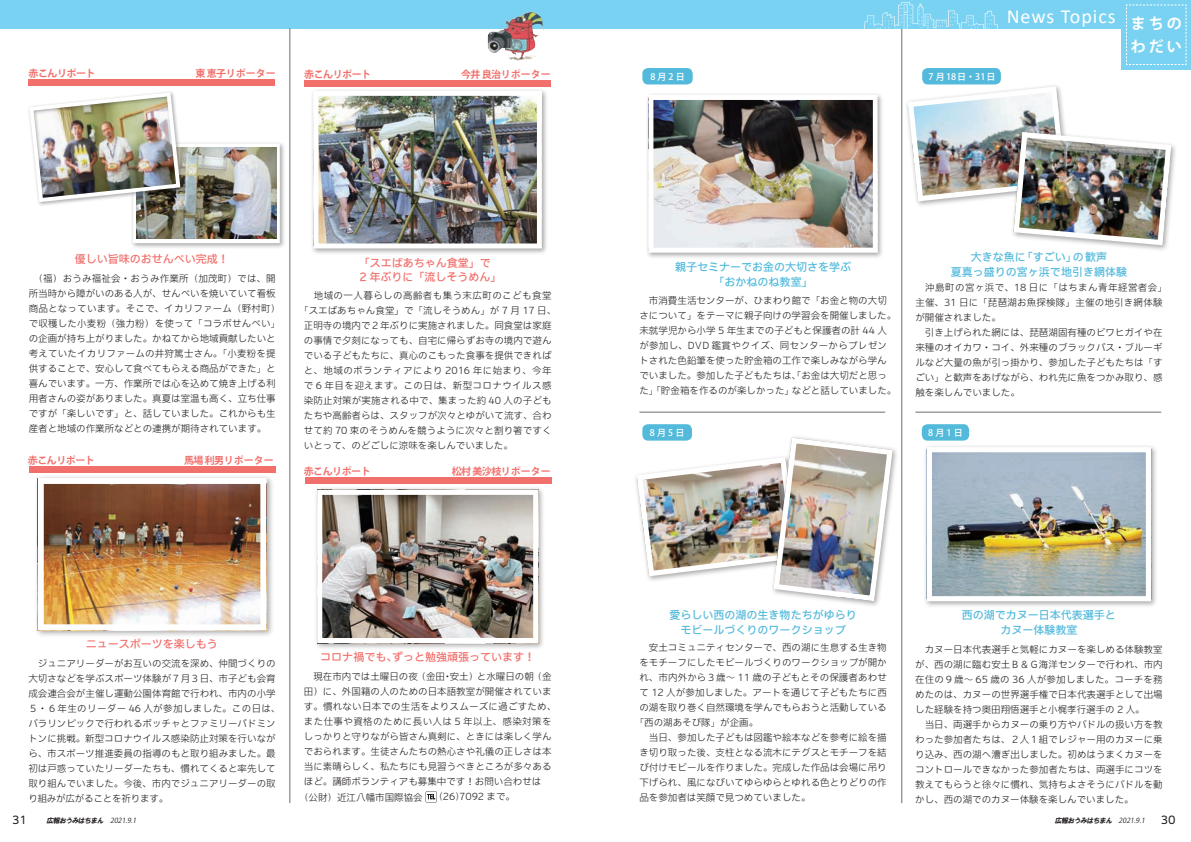
<style>
.page{position:relative;width:1191px;height:842px;background:#fff}
.page>*{position:absolute;margin:0;border:0;box-sizing:border-box;transform-origin:0 0}
.t1{font:20px "Calibri";letter-spacing:.05em;color:#fff}
.t2{font:700 15px "Koz Go Pr 6 N";letter-spacing:.2em;color:#fff}
.t3{font:500 11px/15px "Iwa UCDA Goth Std";color:#54badc;text-align:center}
.t4{font:500 11px/14px "Iwa UCDA Goth Std";color:#f2706c}
.t5{font:100 11px "Iwa UCDA Goth Std";color:#231f20}
.t6{font:700 10px "Koz Go Pr 6 N";color:#f2706c}
.t7{font:700 10px "Koz Go Pr 6 N";letter-spacing:-.05em;color:#f2706c}
.t8{font:300 9.5px/15px "Iwa UCDA Goth Std";color:#231f20}
.t9{font:300 9.5px "Iwa UCDA Goth Std";letter-spacing:.045em;color:#231f20}
.t10{font:300 9.5px "Iwa UCDA Goth Std";letter-spacing:.05em;color:#231f20}
.t11{font:300 9.5px "Iwa UCDA Goth Std";letter-spacing:.025em;color:#231f20}
.t12{font:500 9px "Koz Go Pr 6 N";letter-spacing:.23em;color:#fff}
.t13{font:italic 7px "HGS Soei Kakugothic UB";color:#231f20}
.t14{font:italic 7px "Koz Go Pr 6 N";color:#231f20}
</style>
<div class="page">
<hr style="left:901px;top:17px;width:1px;height:786px;background:#6c6d70">
<div style="left:0;top:0;width:1191px;height:28px;background:#7ad2f2"></div>
<div style="left:1121px;top:0;width:70px;height:69px;background:#7ad2f2"></div>
<svg style="left:1126px;top:4px;width:60px;height:61px"></svg>
<img style="left:863px;top:3px;width:136px;height:27px">
<hr style="left:290px;top:28px;width:1px;height:775px;background:#6c6d70">
<hr style="left:915px;top:412px;width:246px;height:1px;background:#6c6d70">
<div style="left:28px;top:79px;width:247px;height:7px;background:#f2706c"></div>
<img style="left:519px;top:11px;width:22px;height:6px">
<svg style="left:492px;top:30px;width:10px;height:2px"></svg>
<div style="left:29px;top:466px;width:246px;height:6px;background:#f2706c"></div>
<div style="left:310px;top:88px;width:238px;height:167px;background:#231f20;opacity:.4"></div>
<img style="left:319px;top:97px;width:217px;height:145px">
<div style="left:313px;top:91px;width:229px;height:157px;border:5px solid #fff"></div>
<div style="left:34px;top:474px;width:240px;height:164px;background:#231f20;opacity:.4"></div>
<img style="left:45px;top:485px;width:214px;height:138px">
<div style="left:38px;top:478px;width:228px;height:152px;border:6px solid #fff"></div>
<div style="left:314px;top:486px;width:231px;height:164px;background:#231f20;opacity:.4"></div>
<img style="left:323px;top:496px;width:209px;height:141px">
<div style="left:317px;top:490px;width:221px;height:153px;border:5px solid #fff"></div>
<div style="left:921px;top:424px;width:48px;height:17px;background:#54badc;border-radius:6px"></div>
<div style="left:305px;top:477px;width:246px;height:7px;background:#f2706c"></div>
<div style="left:304px;top:80px;width:246px;height:7px;background:#f2706c"></div>
<img style="left:635px;top:436px;width:260px;height:168px">
<hr style="left:639px;top:412px;width:246px;height:1px;background:#6c6d70">
<div style="left:130px;top:141px;width:156px;height:108px;background:#231f20;opacity:.4"></div>
<div style="left:133px;top:144px;width:147px;height:99px;border:5px solid #fff"></div>
<img style="left:137px;top:147px;width:139px;height:91px">
<div style="left:642px;top:68px;width:50px;height:16px;background:#54badc;border-radius:6px"></div>
<div style="left:645px;top:92px;width:239px;height:167px;background:#231f20;opacity:.4"></div>
<img style="left:654px;top:101px;width:218px;height:146px">
<div style="left:648px;top:95px;width:230px;height:158px;border:5px solid #fff"></div>
<div style="left:922px;top:68px;width:78px;height:16px;background:#54badc;border-radius:6px"></div>
<div style="left:642px;top:424px;width:50px;height:17px;background:#54badc;border-radius:6px"></div>
<svg style="left:425px;top:791px;width:12px;height:11px"></svg>
<img style="left:906px;top:84px;width:268px;height:164px">
<div style="left:923px;top:444px;width:235px;height:164px;background:#231f20;opacity:.4"></div>
<img style="left:932px;top:453px;width:213px;height:142px">
<div style="left:926px;top:447px;width:225px;height:154px;border:5px solid #fff"></div>
<div style="left:27px;top:90px;width:158px;height:117px;background:#231f20;opacity:.4"></div>
<img style="left:27px;top:90px;width:155px;height:114px">
<p class="t7" style="left:29px;top:68px;width:68px">赤こんリポート</p>
<p class="t6" style="left:195px;top:68px;width:82px">東恵子リポーター</p>
<p class="t7" style="left:304px;top:68px;width:68px">赤こんリポート</p>
<p class="t6" style="left:439px;top:68px;width:113px">　　今井良治リポーター</p>
<p class="t4" style="left:75px;top:251px;width:155px">優しい旨味のおせんべい完成!</p>
<p class="t8" style="left:29px;top:270px;width:253px">　（福）おうみ福祉会・おうみ作業所（加茂町）では、開所当時から障がいのある人が、せんべいを焼いていて看板商品となっています。そこで、イカリファーム（野村町(で収穫した小麦粉（強力粉）を使って「コラボせんべい「の企画が持ち上がりました。かねてから地域貢献したいと考えていたイカリファームの井狩篤士さん。「小麦粉を提供することで、安心して食べてもらえる商品ができた」と喜んでいます。一方、作業所では心を込めて焼き上げる利用者さんの姿がありました。真夏は室温も高く、立ち仕事ですが「楽しいです」と、話していました。これからも生産者と地域の作業所などとの連携が期待されています。</p>
<p class="t7" style="left:28px;top:454px;width:68px">赤こんリポート</p>
<p class="t6" style="left:184px;top:454px;width:91px">馬場利男リポーター</p>
<p class="t4" style="left:359px;top:255px;width:144px">「スエばあちゃん食堂」で<br>2 年ぶりに「流しそうめん「</p>
<p class="t9" style="left:304px;top:289px;width:249px">　地域の一人暮らしの高齢者も集う末広町のこども食堂</p>
<p class="t8" style="left:299px;top:302px;width:259px">「スエばあちゃん食堂」で「流しそうめん」が 7 月 17 日、</p>
<p class="t8" style="left:304px;top:317px;width:249px">正明寺の境内で２年ぶりに実施されました。同食堂は家庭</p>
<p class="t8" style="left:304px;top:332px;width:249px">の事情で夕刻になっても、自宅に帰らずお寺の境内で遊ん</p>
<p class="t8" style="left:304px;top:347px;width:249px">でいる子どもたちに、真心のこもった食事を提供できれば</p>
<p class="t10" style="left:304px;top:364px;width:249px">と、地域のボランティアにより 2016 年に始まり、今年</p>
<p class="t9" style="left:304px;top:379px;width:249px">で 6 年目を迎えます。この日は、新型コロナウイルス感</p>
<p class="t8" style="left:304px;top:392px;width:249px">染防止対策が実施される中で、集まった約 40 人の子ども</p>
<p class="t8" style="left:304px;top:407px;width:249px">たちや高齢者らは、スタッフが次々とゆがいて流す、合わ</p>
<p class="t8" style="left:304px;top:422px;width:249px">せて約 70 束のそうめんを競うように次々と割り箸ですく</p>
<p class="t8" style="left:304px;top:437px;width:210px">いとって、のどごしに涼味を楽しんでいました。</p>
<p class="t7" style="left:304px;top:466px;width:68px">赤こんリポート</p>
<p class="t6" style="left:452px;top:466px;width:101px">松村美沙枝リポーター</p>
<p class="t4" style="left:86px;top:636px;width:133px">ニュースポーツを楽しもう</p>
<p class="t8" style="left:28px;top:655px;width:254px">　ジュニアリーダーがお互いの交流を深め、仲間づくりの大切さなどを学ぶスポーツ体験が７月３日、市子ども会育成会連合会が主催し運動公園体育館で行われ、市内の小学<br>５・６年生のリーダー 46 人が参加しました。この日は、パラリンピックで行われるボッチャとファミリーバドミントンに挑戦。新型コロナウイルス感染防止対策を行いながら、市スポーツ推進委員の指導のもと取り組みました。最初は戸惑っていたリーダーたちも、慣れてくると率先して取り組んでいました。今後、市内でジュニアリーダーの取り組みが広がることを祈ります。</p>
<p class="t5" style="left:12px;top:812px;width:16px">31</p>
<p class="t13" style="left:46px;top:817px;width:60px">広報おうみはちまん</p>
<p class="t14" style="left:110px;top:817px;width:30px">2021.9.1</p>
<p class="t4" style="left:392px;top:649px;width:144px">ずっと勉強頑張っています!</p>
<p class="t4" style="left:320px;top:649px;width:78px">コロナ禍でも、</p>
<p class="t8" style="left:304px;top:668px;width:254px">　現在市内では土曜日の夜（金田<br>田）に、外国籍の人のための日本語教室が開催されています。慣れない日本での生活をよりスムーズに過ごすため、また仕事や資格のために長い人は 5 年以上、感染対策をしっかりと守りながら皆さん真剣に、ときには楽しく学んでおられます。生徒さんたちの熱心さや礼儀の正しさは本当に素晴らしく、私たちにも見習うべきところが多々あるほど。講師ボランティアも募集中です！お問い合わせは</p>
<p class="t8" style="left:439px;top:789px;width:77px">(26)7092 まで。</p>
<p class="t8" style="left:450px;top:668px;width:103px">安土）と水曜日の朝（金</p>
<p class="t8" style="left:443px;top:668px;width:11px">・</p>
<p class="t8" style="left:299px;top:789px;width:125px">（公財）近江八幡市国際協会</p>
<p class="t12" style="left:650px;top:71px;width:36px">8月2日</p>
<h1 class="t1" style="left:1006px;top:3px;width:111px">News Topics</h1>
<p class="t12" style="left:928px;top:71px;width:68px">7月 18 日・31日</p>
<h2 class="t2" style="left:1130px;top:15px;width:52px">まちの</h2>
<h2 class="t2" style="left:1130px;top:38px;width:52px">わだい</h2>
<p class="t3" style="left:675px;top:258px;width:177px">親子セミナーでお金の大切さを学ぶ「おかねのね教室「</p>
<p class="t8" style="left:639px;top:292px;width:249px">　市消費生活センターが、ひまわり館で「お金と物の大切</p>
<p class="t8" style="left:639px;top:307px;width:258px">さについて」をテーマに親子向けの学習会を開催しました。</p>
<p class="t8" style="left:639px;top:322px;width:249px">未就学児から小学 5 年生までの子どもと保護者の計 44 人</p>
<p class="t11" style="left:639px;top:339px;width:249px">が参加し、DVD 鑑賞やクイズ、同センターからプレゼン</p>
<p class="t8" style="left:639px;top:352px;width:249px">トされた色鉛筆を使った貯金箱の工作で楽しみながら学ん</p>
<p class="t8" style="left:639px;top:367px;width:249px">でいました。参加した子どもたちは、「お金は大切だと思っ</p>
<p class="t8" style="left:792px;top:382px;width:106px">などと話していました。</p>
<p class="t8" style="left:639px;top:382px;width:156px">た」「貯金箱を作るのが楽しかった」</p>
<p class="t12" style="left:649px;top:427px;width:36px">8月5 日</p>
<p class="t3" style="left:1021px;top:248px;width:56px">「すごい」</p>
<p class="t3" style="left:1072px;top:248px;width:36px">の歓声</p>
<p class="t3" style="left:951px;top:248px;width:177px;text-align:left;text-indent:20px">大きな魚に<br>夏真っ盛りの宮ヶ浜で地引き網体験</p>
<p class="t8" style="left:915px;top:279px;width:253px">　沖島町の宮ヶ浜で、18 日に「はちまん青年経営者会「主催、31 日に「琵琶湖お魚探検隊」主催の地引き網体験が開催されました。<br>　引き上げられた網には、琵琶湖固有種のビワヒガイや在来種のオイカワ・コイ、外来種のブラックバス・ブルーギルなど大量の魚が引っ掛かり、参加した子どもたちは「すごい」と歓声をあげながら、われ先に魚をつかみ取り、感触を楽しんでいました。</p>
<p class="t12" style="left:928px;top:427px;width:36px">8月1 日</p>
<p class="t3" style="left:669px;top:607px;width:188px">愛らしい西の湖の生き物たちがゆらりモビールづくりのワークショップ</p>
<p class="t8" style="left:639px;top:640px;width:249px">　安土コミュニティセンターで、西の湖に生息する生き物</p>
<p class="t8" style="left:639px;top:655px;width:249px">をモチーフにしたモビールづくりのワークショップが開か</p>
<p class="t8" style="left:639px;top:670px;width:249px">れ、市内外から３歳～ 11 歳の子どもとその保護者あわせ</p>
<p class="t8" style="left:639px;top:685px;width:249px">て 12 人が参加しました。アートを通じて子どもたちに西</p>
<p class="t8" style="left:639px;top:700px;width:249px">の湖を取り巻く自然環境を学んでもらおうと活動している</p>
<p class="t8" style="left:634px;top:715px;width:125px">「西の湖あそび隊」が企画。</p>
<p class="t8" style="left:639px;top:730px;width:249px">　当日、参加した子どもは図鑑や絵本などを参考に絵を描</p>
<p class="t8" style="left:639px;top:745px;width:249px">き切り取った後、支柱となる流木にテグスとモチーフを結</p>
<p class="t8" style="left:639px;top:760px;width:249px">び付けモビールを作りました。完成した作品は会場に吊り</p>
<p class="t8" style="left:639px;top:775px;width:249px">下げられ、風になびいてゆらゆらとゆれる色とりどりの作</p>
<p class="t8" style="left:639px;top:790px;width:172px">品を参加者は笑顔で見つめていました。</p>
<p class="t3" style="left:962px;top:607px;width:155px">西の湖でカヌー日本代表選手とカヌー体験教室</p>
<p class="t8" style="left:915px;top:641px;width:249px">　カヌー日本代表選手と気軽にカヌーを楽しめる体験教室が、西の湖に臨む安土Ｂ＆Ｇ海洋センターで行われ、市内在住の９歳～ 65 歳の 36 人が参加しました。コーチを務めたのは、カヌーの世界選手権で日本代表選手として出場した経験を持つ奥田翔悟選手と小梶孝行選手の 2 人。<br>　当日、両選手からカヌーの乗り方やパドルの扱い方を教わった参加者たちは、２人１組でレジャー用のカヌーに乗り込み、西の湖へ漕ぎ出しました。初めはうまくカヌーをコントロールできなかった参加者たちは、両選手にコツを教えてもらうと徐々に慣れ、気持ちよさそうにパドルを動かし、西の湖でのカヌー体験を楽しんでいました。</p>
<p class="t13" style="left:1055px;top:817px;width:60px">広報おうみはちまん</p>
<p class="t14" style="left:1118px;top:817px;width:30px">2021.9.1</p>
<p class="t5" style="left:1160px;top:812px;width:16px">30</p>
</div>
